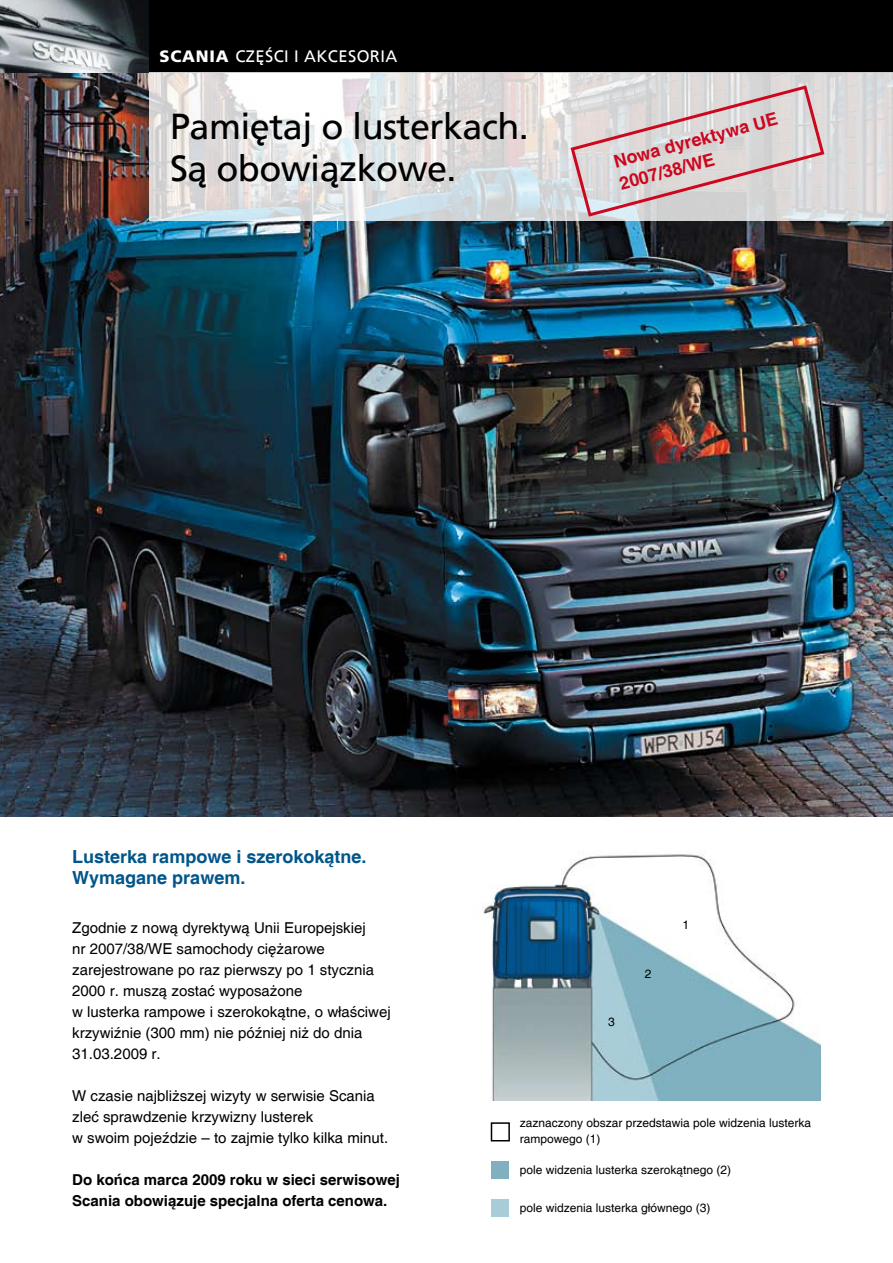
<style>
.page{position:relative;width:893px;height:1263px;background:#fff}
.page>*{position:absolute;margin:0;border:0;box-sizing:border-box;transform-origin:0 0}
.t1{font:36px/42px "Frutiger Pl";letter-spacing:-.015em;color:#000}
.t2{font:700 18px/21px "Helvetica";color:#00558a}
.t3{font:700 17.7px/22.8px "Helvetica";color:#cc071e}
.t4{font:16.5px "Frutiger Pl";letter-spacing:.025em;color:#fff}
.t5{font:15px/21px "Helvetica";color:#000}
.t6{font:700 15px/21px "Helvetica";color:#000}
.t7{font:12px/16.5px "Helvetica";color:#000}
.s1{font-family:"Frutiger";font-weight:900}
</style>
<div class="page">
<img style="left:0;top:72px;width:893px;height:744px">
<img style="left:0;top:0;width:149px;height:72px">
<div style="left:149px;top:0;width:744px;height:72px;background:#000"></div>
<svg style="left:149px;top:72px;width:744px;height:149px"></svg>
<img style="left:482px;top:854px;width:339px;height:246px">
<div style="left:491px;top:1122px;width:19px;height:19px;border:2px solid #000"></div>
<div style="left:491px;top:1161px;width:18px;height:18px;background:#80b0bf"></div>
<div style="left:491px;top:1199px;width:18px;height:18px;background:#a9cdd8"></div>
<svg style="left:569px;top:84px;width:257px;height:134px;background:#d9cecf"></svg>
<p class="t4" style="left:159px;top:46px;width:239px"><span class="s1">SCANIA</span> CZĘŚCI I AKCESORIA</p>
<h1 class="t1" style="left:170px;top:105px;width:360px">Pamiętaj o lusterkach.<br>Są obowiązkowe.</h1>
<p class="t3" style="left:611px;top:152px;width:170px;rotate:-15deg">Nowa dyrektywa UE<br>2007/38/WE</p>
<p class="t2" style="left:72px;top:846px;width:296px">Lusterka rampowe i szerokokątne.<br>Wymagane prawem.</p>
<p class="t5" style="left:72px;top:918px;width:320px">Zgodnie z nową dyrektywą Unii Europejskiej<br>nr 2007/38/WE samochody ciężarowe zarejestrowane po raz pierwszy po 1 stycznia 2000 r. muszą zostać wyposażone<br>w lusterka rampowe i szerokokątne, o właściwej krzywiźnie (300 mm) nie później niż do dnia 31.03.2009 r.</p>
<p class="t5" style="left:72px;top:1086px;width:317px">W czasie najbliższej wizyty w serwisie Scania zleć sprawdzenie krzywizny lusterek<br>w swoim pojeździe – to zajmie tylko kilka minut.</p>
<p class="t6" style="left:72px;top:1170px;width:329px">Do końca marca 2009 roku w sieci serwisowej<br>Scania obowiązuje specjalna oferta cenowa.</p>
<p class="t7" style="left:608px;top:1014px;width:8px">3</p>
<p class="t7" style="left:645px;top:966px;width:8px">2</p>
<p class="t7" style="left:682px;top:917px;width:8px">1</p>
<p class="t7" style="left:520px;top:1115px;width:293px">zaznaczony obszar przedstawia pole widzenia lusterka rampowego (1)</p>
<p class="t7" style="left:520px;top:1161px;width:213px">pole widzenia lusterka szerokątnego (2)</p>
<p class="t7" style="left:520px;top:1200px;width:192px">pole widzenia lusterka głównego (3)</p>
</div>
